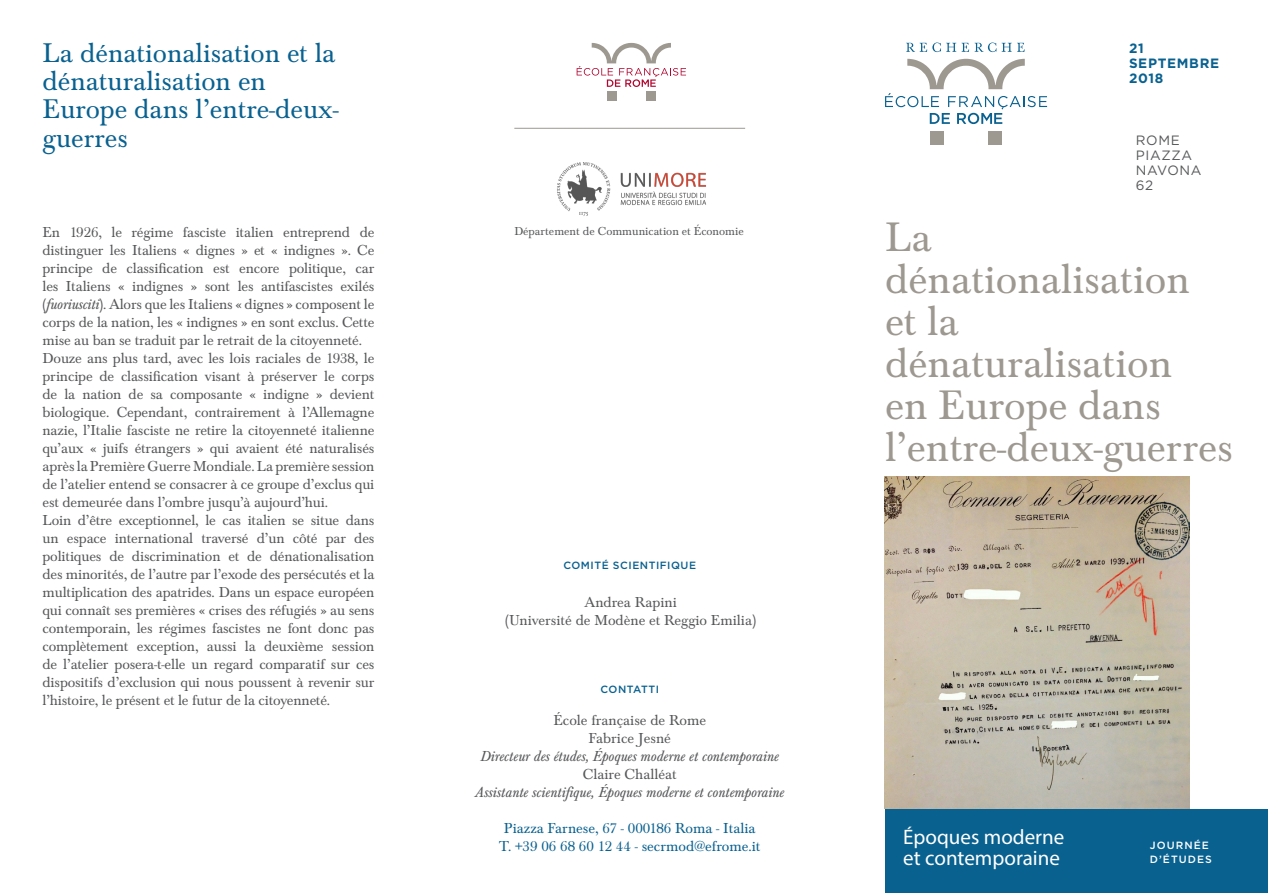
<style>
.page{position:relative;width:1268px;height:893px;background:#fff}
.page>*{position:absolute;margin:0;border:0;box-sizing:border-box;transform-origin:0 0}
.Style_de_paragraphe{font:42.75px "Baskerville Std";color:#9d9890}
.Style_de_paragraphe-2{font:28.05px/28px "Baskerville Std";color:#096190}
.t1{font:21px/21px "Myriad Pro";color:#fff}
.Style_de_paragraphe-3{font:15px/18px "Baskerville Std";letter-spacing:-.01em;color:#57585a;text-align:justify}
.Style_de_paragraphe-4{font:italic 15px "Baskerville Std";color:#57585a}
.Style_de_paragraphe-5{font:15px "Baskerville Std";color:#096190}
.t2{font:13.5px "Gotham";letter-spacing:.05em;color:#57585a}
.t3{font:700 13.5px "Gotham";letter-spacing:.05em;color:#096190}
.rattachement{font:12px "Baskerville Std";color:#57585a}
.t4{font:500 10.5px "Gotham";letter-spacing:.05em;color:#096190}
.t5{font:500 10.5px/13.5px "Gotham";letter-spacing:.1em;color:#fff}
.s1{font-style:italic}
</style>
<div class="page">
<div style="left:606px;top:92px;width:10px;height:9px;background:#9d9890"></div>
<div style="left:646px;top:92px;width:9px;height:9px;background:#9d9890"></div>
<svg style="left:576px;top:43px;width:110px;height:44px"></svg>
<hr style="left:514px;top:128px;width:231px;height:1px;background:#9d9890">
<div style="left:885px;top:809px;width:382px;height:84px;background:#096190"></div>
<svg style="left:906px;top:43px;width:34px;height:9px"></svg>
<svg style="left:946px;top:43px;width:22px;height:9px"></svg>
<svg style="left:974px;top:43px;width:50px;height:9px"></svg>
<div style="left:929px;top:131px;width:14px;height:14px;background:#9d9890"></div>
<div style="left:988px;top:131px;width:14px;height:14px;background:#9d9890"></div>
<svg style="left:885px;top:59px;width:161px;height:65px"></svg>
<img style="left:557px;top:162px;width:149px;height:54px">
<img style="left:884px;top:476px;width:304px;height:333px">
<p class="Style_de_paragraphe-2" style="left:43px;top:40px;width:294px">La dénationalisation et la dénaturalisation en</p>
<p class="Style_de_paragraphe-2" style="left:43px;top:96px;width:297px">Europe dans l’entre-deux&shy;guerres</p>
<p class="Style_de_paragraphe-3" style="left:43px;top:223px;width:333px">En 1926, le régime fasciste italien entreprend de distinguer les Italiens « dignes » et « indignes ». Ce principe de classification est encore politique, car les Italiens « indignes » sont les antifascistes exilés (<span class="s1">fuoriusciti</span>). Alors que les Italiens « dignes » composent le corps de la nation, les « indignes » en sont exclus. Cette mise au ban se traduit par le retrait de la citoyenneté.</p>
<p class="Style_de_paragraphe-3" style="left:43px;top:349px;width:333px">Douze ans plus tard, avec les lois raciales de 1938, le principe de classification visant à préserver le corps de la nation de sa composante « indigne » devient biologique. Cependant, contrairement à l’Allemagne nazie, l’Italie fasciste ne retire la citoyenneté italienne qu’aux « juifs étrangers » qui avaient été naturalisés après la Première Guerre Mondiale. La première session de l’atelier entend se consacrer à ce groupe d’exclus qui est demeurée dans l’ombre jusqu’à aujourd’hui.</p>
<p class="Style_de_paragraphe-3" style="left:43px;top:511px;width:333px">Loin d’être exceptionnel, le cas italien se situe dans un espace international traversé d’un côté par des politiques de discrimination et de dénationalisation des minorités, de l’autre par l’exode des persécutés et la multiplication des apatrides. Dans un espace européen qui connaît ses premières « crises des réfugiés » au sens contemporain, les régimes fascistes ne font donc pas complètement exception, aussi la deuxième session de l’atelier posera-t-elle un regard comparatif sur ces dispositifs d’exclusion qui nous poussent à revenir sur l’histoire, le présent et le futur de la citoyenneté.</p>
<p class="rattachement" style="left:514px;top:225px;width:231px">Département de Communication et Économie</p>
<p class="t4" style="left:563px;top:558px;width:134px">COMITÉ SCIENTIFIQUE</p>
<p class="Style_de_paragraphe-3" style="left:584px;top:593px;width:94px">Andrea Rapini</p>
<p class="Style_de_paragraphe-3" style="left:505px;top:611px;width:252px">(Université de Modène et Reggio Emilia)</p>
<p class="t4" style="left:600px;top:683px;width:60px">CONTATTI</p>
<p class="Style_de_paragraphe-3" style="left:553px;top:711px;width:154px">École française de Rome</p>
<p class="Style_de_paragraphe-3" style="left:588px;top:729px;width:84px">Fabrice Jesné</p>
<p class="Style_de_paragraphe-4" style="left:480px;top:748px;width:300px">Directeur des études, Époques moderne et contemporaine</p>
<p class="Style_de_paragraphe-3" style="left:582px;top:765px;width:95px">Claire Challéat</p>
<p class="Style_de_paragraphe-4" style="left:475px;top:784px;width:311px">Assistante scientifique, Époques moderne et contemporaine</p>
<p class="Style_de_paragraphe-5" style="left:504px;top:820px;width:253px">Piazza Farnese, 67 - 000186 Roma - Italia</p>
<p class="Style_de_paragraphe-5" style="left:499px;top:838px;width:263px">T. +39 06 68 60 12 44 - secrmod@efrome.it</p>
<p class="t3" style="left:1128px;top:40px;width:16px">21</p>
<p class="t3" style="left:1128px;top:55px;width:92px">SEPTEMBRE</p>
<p class="t3" style="left:1128px;top:70px;width:36px">2018</p>
<p class="t2" style="left:1135px;top:131px;width:46px">ROME</p>
<p class="t2" style="left:1135px;top:146px;width:58px">PIAZZA</p>
<p class="t2" style="left:1135px;top:161px;width:67px">NAVONA</p>
<p class="t2" style="left:1135px;top:176px;width:19px">62</p>
<p class="Style_de_paragraphe" style="left:884px;top:213px;width:48px">La</p>
<p class="Style_de_paragraphe" style="left:884px;top:255px;width:306px">dénationalisation</p>
<p class="Style_de_paragraphe" style="left:884px;top:297px;width:75px">et la</p>
<p class="Style_de_paragraphe" style="left:884px;top:339px;width:288px">dénaturalisation</p>
<p class="Style_de_paragraphe" style="left:884px;top:381px;width:277px">en Europe dans</p>
<p class="Style_de_paragraphe" style="left:884px;top:423px;width:349px">l’entre-deux-guerres</p>
<p class="t1" style="left:903px;top:826px;width:163px">Époques moderne et contemporaine</p>
<p class="t5" style="left:1149px;top:838px;width:64px">JOURNÉE<br>D’ÉTUDES</p>
</div>
